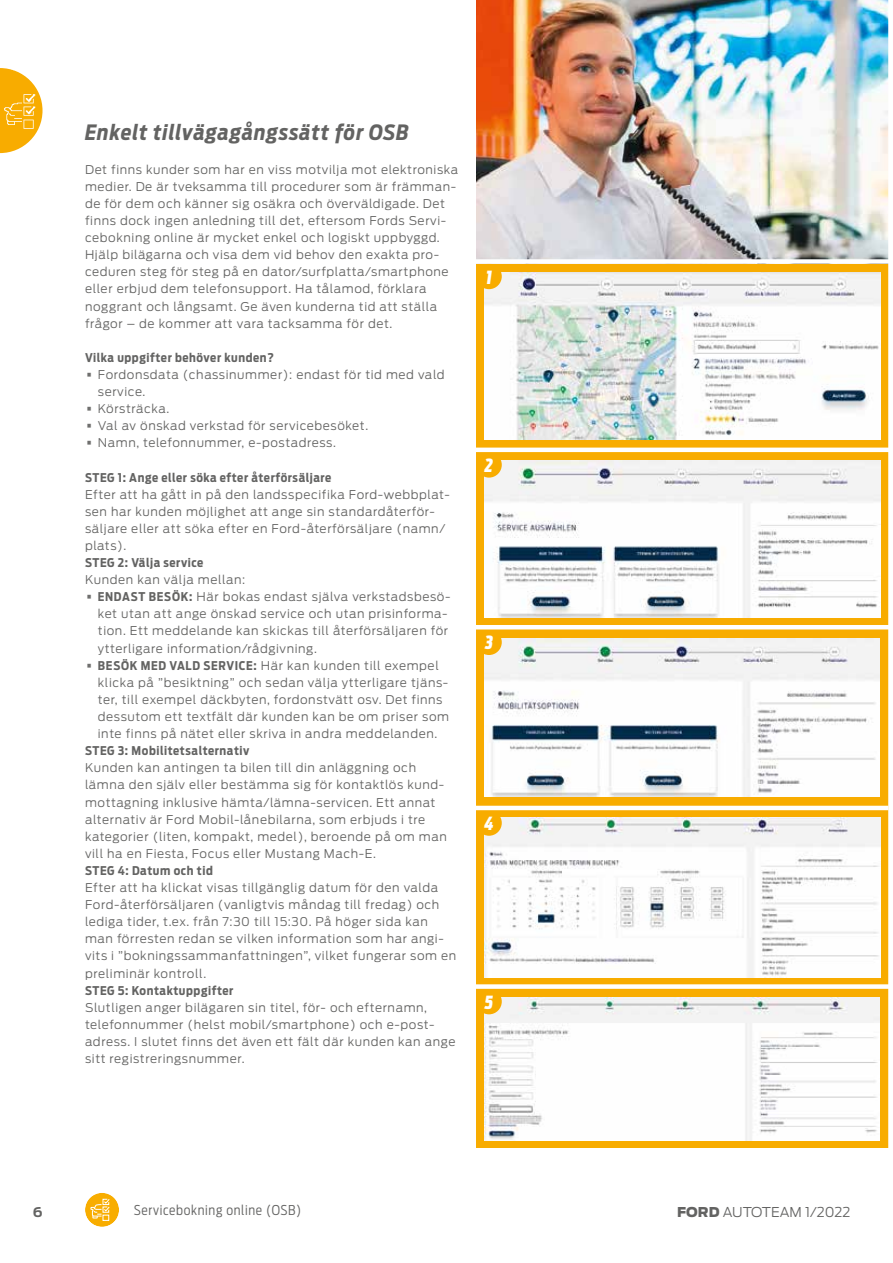
<style>
.page{position:relative;width:893px;height:1263px;background:#fff}
.page>*{position:absolute;margin:0;border:0;box-sizing:border-box;transform-origin:0 0}
.t1{font:italic 700 21px "Ford Antenna Cond";letter-spacing:.04em;color:#636362}
.t2{font:italic 900 18px "Ford Antenna Extra Cond";color:#fff}
.t3{font:300 13.5px "Ford Antenna Cond";letter-spacing:.05em;color:#636362}
.t4{font:300 13.5px "Ford Antenna";color:#636362}
.t5{font:700 13.5px "Ford Antenna";color:#636362}
.t6{font:300 12px/17.1px "Ford Antenna";letter-spacing:.05em;color:#636362}
.t7{font:700 12px "Ford Antenna Cond";letter-spacing:.05em;color:#636362}
.s1{font-size:24px;color:#6f6f6e}
.s2{font-family:"Ford Antenna Cond";font-weight:700}
.s3{font-weight:900}
</style>
<div class="page">
<div style="left:476px;top:264px;width:417px;height:185px;background:#f8ac00"></div>
<img style="left:485px;top:272px;width:395px;height:168px">
<img style="left:476px;top:0;width:412px;height:259px">
<svg style="left:476px;top:447px;width:412px;height:178px;background:#f7b317"></svg>
<img style="left:485px;top:460px;width:395px;height:157px">
<svg style="left:476px;top:629px;width:412px;height:177px;background:#f7b41c"></svg>
<img style="left:485px;top:639px;width:395px;height:157px">
<div style="left:476px;top:808px;width:417px;height:178px;background:#f8ac00"></div>
<img style="left:485px;top:817px;width:396px;height:161px">
<div style="left:476px;top:986px;width:417px;height:162px;background:#f8ac00"></div>
<img style="left:485px;top:997px;width:395px;height:143px">
<div style="left:476px;top:264px;width:26px;height:25px;background:#f8ac00;border-radius:50%"></div>
<div style="left:476px;top:452px;width:26px;height:26px;background:#f8ac00;border-radius:50%"></div>
<div style="left:476px;top:629px;width:26px;height:26px;background:#f8ac00;border-radius:50%"></div>
<div style="left:476px;top:810px;width:26px;height:26px;background:#f8ac00;border-radius:50%"></div>
<div style="left:476px;top:989px;width:26px;height:25px;background:#f8ac00;border-radius:50%"></div>
<hr style="left:0;top:448px;width:893px;height:4px;background:#fff">
<div style="left:137px;top:984px;width:754px;height:5px;background:#fff"></div>
<hr style="left:135px;top:806px;width:753px;height:4px;background:#fff">
<div style="left:888px;top:0;width:5px;height:1216px;background:#fff"></div>
<svg style="left:0;top:68px;width:43px;height:86px"></svg>
<div style="left:85px;top:1193px;width:34px;height:34px;background:#f8ad00;border-radius:50%"></div>
<svg style="left:90px;top:1198px;width:20px;height:23px"></svg>
<h1 class="t1" style="left:85px;top:114px;width:325px">Enkelt tillvägagångssätt för OSB</h1>
<p class="t6" style="left:85px;top:159px;width:375px">Det finns kunder som har en viss motvilja mot elektroniska medier. De är tveksamma till procedurer som är främman&shy;de för dem och känner sig osäkra och överväldigade. Det finns dock ingen anledning till det, eftersom Fords Servi&shy;cebokning online är mycket enkel och logiskt uppbyggd.<br>Hjälp bilägarna och visa dem vid behov den exakta pro&shy;ceduren steg för steg på en dator/surfplatta/smartphone eller erbjud dem telefonsupport. Ha tålamod, förklara noggrant och långsamt. Ge även kunderna tid att ställa frågor – de kommer att vara tacksamma för det.</p>
<p class="t7" style="left:85px;top:347px;width:190px">Vilka uppgifter behöver kunden?</p>
<p class="t6" style="left:98px;top:365px;width:348px;text-indent:-13px"><span class="s1">•</span> Fordonsdata (chassinummer): endast för tid med vald service.</p>
<p class="t6" style="left:85px;top:399px;width:86px"><span class="s1">•</span> Körsträcka.</p>
<p class="t6" style="left:85px;top:416px;width:285px"><span class="s1">•</span> Val av önskad verkstad för servicebesöket.</p>
<p class="t6" style="left:85px;top:433px;width:252px"><span class="s1">•</span> Namn, telefonnummer, e-postadress.</p>
<p class="t7" style="left:85px;top:466px;width:248px">STEG 1: Ange eller söka efter återförsäljare</p>
<p class="t6" style="left:85px;top:484px;width:366px">Efter att ha gått in på den landsspecifika Ford-webbplat&shy;sen har kunden möjlighet att ange sin standardåterför&shy;säljare eller att söka efter en Ford-återförsäljare (namn/ plats).</p>
<p class="t7" style="left:85px;top:552px;width:120px">STEG 2: Välja service</p>
<p class="t6" style="left:85px;top:570px;width:162px">Kunden kan välja mellan:</p>
<p class="t6" style="left:98px;top:587px;width:354px;text-indent:-13px"><span class="s1">•</span> <span class="s2">ENDAST BESÖK:</span> Här bokas endast själva verkstadsbesö&shy;ket utan att ange önskad service och utan prisinforma&shy;tion. Ett meddelande kan skickas till återförsäljaren för ytterligare information/rådgivning.</p>
<p class="t6" style="left:98px;top:655px;width:353px;text-indent:-13px"><span class="s1">•</span> <span class="s2">BESÖK MED VALD SERVICE:</span> Här kan kunden till exempel klicka på ”besiktning” och sedan välja ytterligare tjäns&shy;ter, till exempel däckbyten, fordonstvätt osv. Det finns dessutom ett textfält där kunden kan be om priser som inte finns på nätet eller skriva in andra meddelanden.</p>
<p class="t7" style="left:85px;top:740px;width:166px">STEG 3: Mobilitetsalternativ</p>
<p class="t6" style="left:85px;top:758px;width:363px">Kunden kan antingen ta bilen till din anläggning och lämna den själv eller bestämma sig för kontaktlös kund&shy;mottagning inklusive hämta/lämna-servicen. Ett annat alternativ är Ford Mobil-lånebilarna, som erbjuds i tre kategorier (liten, kompakt, medel), beroende på om man vill ha en Fiesta, Focus eller Mustang Mach-E.</p>
<p class="t7" style="left:85px;top:860px;width:129px">STEG 4: Datum och tid</p>
<p class="t6" style="left:85px;top:878px;width:373px">Efter att ha klickat visas tillgänglig datum för den valda Ford-återförsäljaren (vanligtvis måndag till fredag) och lediga tider, t.ex. från 7:30 till 15:30. På höger sida kan man förresten redan se vilken information som har angi&shy;vits i ”bokningssammanfattningen”, vilket fungerar som en preliminär kontroll.</p>
<p class="t7" style="left:85px;top:979px;width:150px">STEG 5: Kontaktuppgifter</p>
<p class="t6" style="left:85px;top:997px;width:372px">Slutligen anger bilägaren sin titel, för- och efternamn, telefonnummer (helst mobil/smartphone) och e-post&shy;adress. I slutet finns det även ett fält där kunden kan ange sitt registreringsnummer.</p>
<h2 class="t2" style="left:486px;top:261px;width:7px">1</h2>
<h2 class="t2" style="left:485px;top:449px;width:10px">2</h2>
<h2 class="t2" style="left:485px;top:627px;width:9px">3</h2>
<h2 class="t2" style="left:484px;top:807px;width:11px">4</h2>
<h2 class="t2" style="left:485px;top:986px;width:10px">5</h2>
<p class="t5" style="left:33px;top:1199px;width:11px">6</p>
<p class="t3" style="left:134px;top:1199px;width:169px">Servicebokning online (OSB)</p>
<p class="t4" style="left:677px;top:1200px;width:175px"><span class="s3">FORD</span> AUTOTEAM 1/2022</p>
</div>
